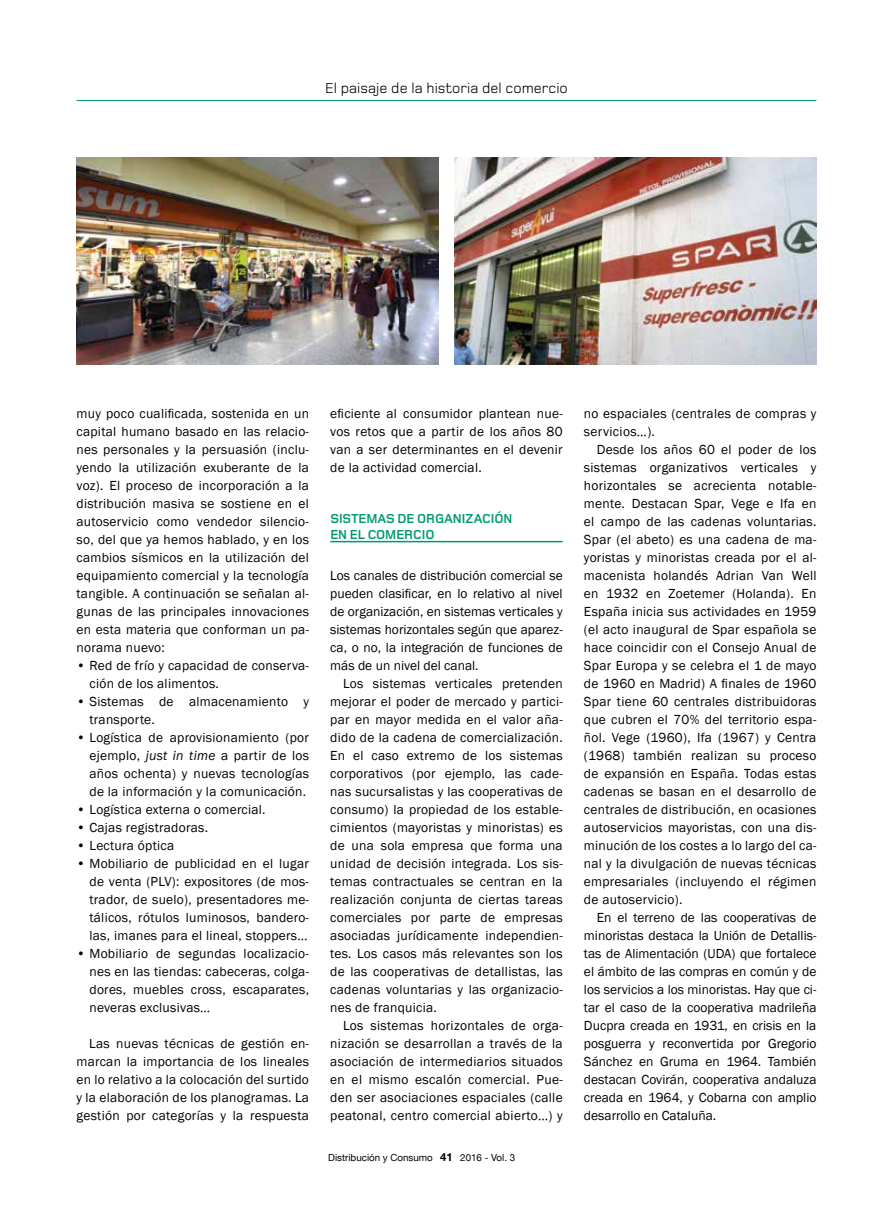
<style>
.page{position:relative;width:893px;height:1212px;background:#fff}
.page>*{position:absolute;margin:0;border:0;box-sizing:border-box;transform-origin:0 0}
.t1{font:15px "Foundry Monoline";color:#000}
.t2{font:13.5px/18px "Franklin Gothic";letter-spacing:.02em;color:#000;text-align:justify}
.t3{font:700 13.5px/16.2px "Foundry Monoline";letter-spacing:-.005em;color:#009a6e}
.t4{font:9.75px "Helvetica Neue";color:#000}
.s1{font-style:italic}
.s2{font-weight:700;font-size:11.25px}
</style>
<div class="page">
<hr style="left:330px;top:541px;width:233px;height:1px;background:#009a6e">
<img style="left:77px;top:158px;width:362px;height:206px">
<img style="left:454px;top:158px;width:362px;height:206px">
<hr style="left:77px;top:100px;width:739px;height:1px;background:#009a6e">
<p class="t1" style="left:325px;top:79px;width:244px">El paisaje de la historia del comercio</p>
<p class="t2" style="left:77px;top:405px;width:234px">muy poco cualificada, sostenida en un capital humano basado en las relacio&shy;nes personales y la persuasión (inclu&shy;yendo la utilización exuberante de la voz). El proceso de incorporación a la distribución masiva se sostiene en el autoservicio como vendedor silencio&shy;so, del que ya hemos hablado, y en los cambios sísmicos en la utilización del equipamiento comercial y la tecnología tangible. A continuación se señalan al&shy;gunas de las principales innovaciones en esta materia que conforman un pa&shy;norama nuevo:</p>
<p class="t2" style="left:89px;top:657px;width:221px;text-indent:-13px">• Red de frío y capacidad de conserva&shy;ción de los alimentos.</p>
<p class="t2" style="left:89px;top:693px;width:221px;text-indent:-13px">• Sistemas de almacenamiento y transporte.</p>
<p class="t2" style="left:89px;top:729px;width:221px;text-indent:-13px">• Logística de aprovisionamiento (por ejemplo, <span class="s1">just in time</span> a partir de los años ochenta) y nuevas tecnologías de la información y la comunicación.</p>
<p class="t2" style="left:77px;top:801px;width:191px">• Logística externa o comercial.</p>
<p class="t2" style="left:77px;top:819px;width:133px">• Cajas registradoras.</p>
<p class="t2" style="left:77px;top:837px;width:99px">• Lectura óptica</p>
<p class="t2" style="left:89px;top:855px;width:221px;text-indent:-13px">• Mobiliario de publicidad en el lugar de venta (PLV): expositores (de mos&shy;trador, de suelo), presentadores me&shy;tálicos, rótulos luminosos, bandero&shy;las, imanes para el lineal, stoppers…</p>
<p class="t2" style="left:89px;top:945px;width:221px;text-indent:-13px">• Mobiliario de segundas localizacio&shy;nes en las tiendas: cabeceras, colga&shy;dores, muebles cross, escaparates, neveras exclusivas…</p>
<p class="t2" style="left:77px;top:1035px;width:234px;text-indent:13px">Las nuevas técnicas de gestión en&shy;marcan la importancia de los lineales en lo relativo a la colocación del surtido y la elaboración de los planogramas. La gestión por categorías y la respuesta</p>
<p class="t2" style="left:330px;top:405px;width:234px">eficiente al consumidor plantean nue&shy;vos retos que a partir de los años 80 van a ser determinantes en el devenir de la actividad comercial.</p>
<p class="t3" style="left:330px;top:511px;width:184px">SISTEMAS DE ORGANIZACIÓN<br>EN EL COMERCIO</p>
<p class="t2" style="left:330px;top:567px;width:234px">Los canales de distribución comercial se pueden clasificar, en lo relativo al nivel de organización, en sistemas verticales y sistemas horizontales según que aparez&shy;ca, o no, la integración de funciones de más de un nivel del canal.</p>
<p class="t2" style="left:330px;top:675px;width:234px;text-indent:13px">Los sistemas verticales pretenden mejorar el poder de mercado y partici&shy;par en mayor medida en el valor aña&shy;dido de la cadena de comercialización.<br>En el caso extremo de los sistemas corporativos (por ejemplo, las cade&shy;nas sucursalistas y las cooperativas de consumo) la propiedad de los estable&shy;cimientos (mayoristas y minoristas) es de una sola empresa que forma una unidad de decisión integrada. Los sis&shy;temas contractuales se centran en la realización conjunta de ciertas tareas comerciales por parte de empresas asociadas jurídicamente independien&shy;tes. Los casos más relevantes son los de las cooperativas de detallistas, las cadenas voluntarias y las organizacio&shy;nes de franquicia.</p>
<p class="t2" style="left:330px;top:1017px;width:234px;text-indent:13px">Los sistemas horizontales de orga&shy;nización se desarrollan a través de la asociación de intermediarios situados en el mismo escalón comercial. Pue&shy;den ser asociaciones espaciales (calle peatonal, centro comercial abierto…) y</p>
<p class="t4" style="left:328px;top:1152px;width:188px">Distribución y Consumo <span class="s2">41</span> 2016 - Vol. 3</p>
<p class="t2" style="left:584px;top:405px;width:234px">no espaciales (centrales de compras y servicios…).</p>
<p class="t2" style="left:584px;top:441px;width:234px;text-indent:13px">Desde los años 60 el poder de los sistemas organizativos verticales y horizontales se acrecienta notable&shy;mente. Destacan Spar, Vege e Ifa en el campo de las cadenas voluntarias.<br>Spar (el abeto) es una cadena de ma&shy;yoristas y minoristas creada por el al&shy;macenista holandés Adrian Van Well en 1932 en Zoetemer (Holanda). En España inicia sus actividades en 1959 (el acto inaugural de Spar española se hace coincidir con el Consejo Anual de Spar Europa y se celebra el 1 de mayo de 1960 en Madrid) A finales de 1960<br>Spar tiene 60 centrales distribuidoras que cubren el 70% del territorio espa&shy;ñol. Vege (1960), Ifa (1967) y Centra (1968) también realizan su proceso de expansión en España. Todas estas cadenas se basan en el desarrollo de centrales de distribución, en ocasiones autoservicios mayoristas, con una dis&shy;minución de los costes a lo largo del ca&shy;nal y la divulgación de nuevas técnicas empresariales (incluyendo el régimen de autoservicio).</p>
<p class="t2" style="left:584px;top:909px;width:234px;text-indent:13px">En el terreno de las cooperativas de minoristas destaca la Unión de Detallis&shy;tas de Alimentación (UDA) que fortalece el ámbito de las compras en común y de los servicios a los minoristas. Hay que ci&shy;tar el caso de la cooperativa madrileña Ducpra creada en 1931, en crisis en la posguerra y reconvertida por Gregorio Sánchez en Gruma en 1964. También destacan Covirán, cooperativa andaluza creada en 1964, y Cobarna con amplio desarrollo en Cataluña.</p>
</div>
